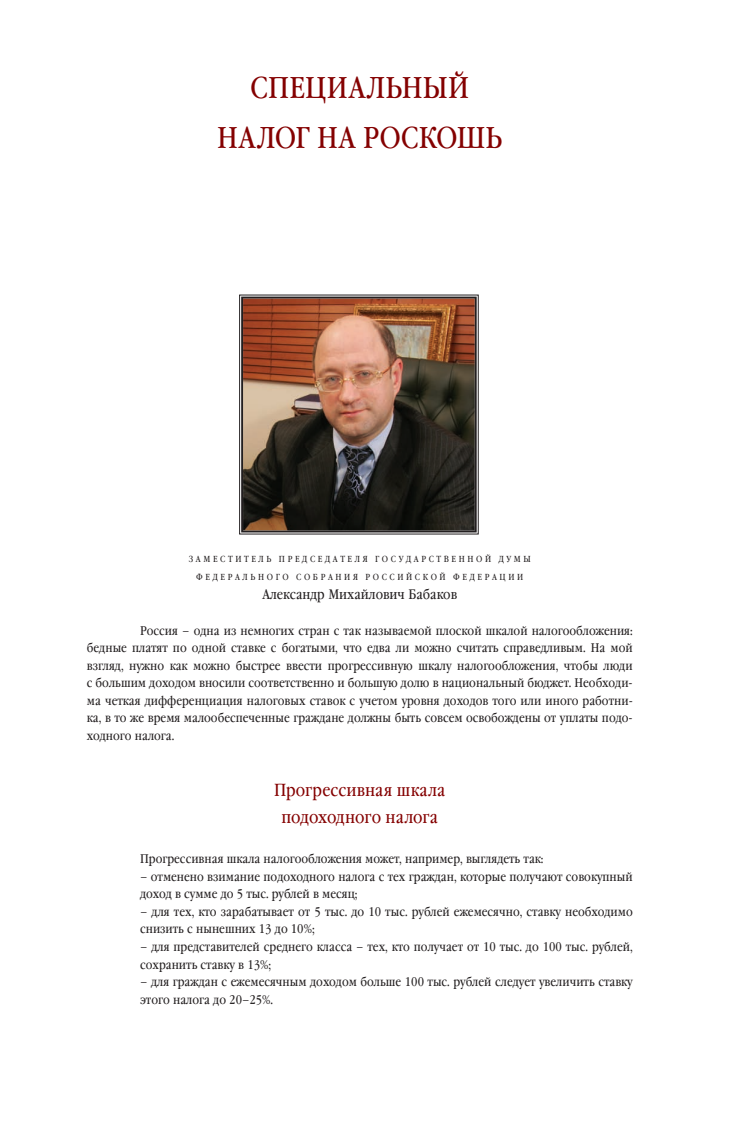
<style>
.page{position:relative;width:748px;height:1138px;background:#fff}
.page>*{position:absolute;margin:0;border:0;box-sizing:border-box;transform-origin:0 0}
.t1{font:30px/50px "Garamond Book Narrow C";letter-spacing:.005em;color:#840101;text-align:center}
.t2{font:17.5px/26.5px "Garamond Book Narrow C";letter-spacing:.01em;color:#840101;text-align:center}
.t3{font:13.75px "Garamond Book Narrow C";color:#231f20}
.t4{font:12.5px/17.5px "Garamond Book Narrow C";color:#231f20}
.t5{font:8.75px/17.5px "Garamond Book Narrow C";letter-spacing:.3em;color:#231f20}
</style>
<div class="page">
<img style="left:239px;top:294px;width:240px;height:240px">
<div style="left:241px;top:296px;width:236px;height:236px;border:2px solid #231f20"></div>
<h1 class="t1" style="left:217px;top:64px;width:287px">Специальный налог на роскошь</h1>
<p class="t5" style="left:196px;top:551px;width:336px;text-indent:-7px">З амес титель П редс едателя Г ос ударс твенной Д умы<br>Ф ЕДЕРАЛЬНОГО</p>
<p class="t5" style="left:296px;top:568px;width:17px">С ОБРАНИЯ</p>
<p class="t5" style="left:365px;top:568px;width:66px">РО ССИЙ СКОЙ</p>
<p class="t5" style="left:453px;top:568px;width:18px">Ф ЕДЕРАЦИИ</p>
<p class="t3" style="left:262px;top:586px;width:196px">Александр Михайлович Б абаков</p>
<p class="t4" style="left:87px;top:622px;width:547px;text-align:justify;text-indent:53px">Россия – одна из немногих стран с так называемой плоской шкалой налогообложения: бедные платят по одной ставке с богатыми, что едва ли можно считать справедливым. На мой взгляд, нужно как можно быстрее ввести прогрессивную шкалу налогообложения, чтобы люди с большим доходом вносили соответственно и большую долю в национальный бюджет. Необходи&shy;ма четкая дифференциация налоговых ставок с учетом уровня доходов того или иного работни&shy;ка, в то же время малообеспеченные граждане должны быть совсем освобождены от уплаты подо&shy;ходного налога.</p>
<h2 class="t2" style="left:274px;top:777px;width:173px">Прогрессивная шкала подоходного налога</h2>
<p class="t4" style="left:140px;top:850px;width:405px">Прогрессивная шкала налогообложения может, например, выглядеть так:</p>
<p class="t4" style="left:140px;top:868px;width:494px">– отменено взимание подоходного налога с тех граждан, которые получают совокупный доход в сумме до 5 тыс. рублей в месяц;</p>
<p class="t4" style="left:140px;top:903px;width:494px">– для тех, кто зарабатывает от 5 тыс. до 10 тыс. рублей ежемесячно, ставку необходимо снизить с нынешних 13 до 10%;</p>
<p class="t4" style="left:140px;top:938px;width:494px">– для представителей среднего класса – тех, кто получает от 10 тыс. до 100 тыс. рублей, сохранить ставку в 13%;</p>
<p class="t4" style="left:140px;top:973px;width:495px">– для граждан с ежемесячным доходом больше 100 тыс. рублей следует увеличить ставку этого налога до 20–25%.</p>
</div>
